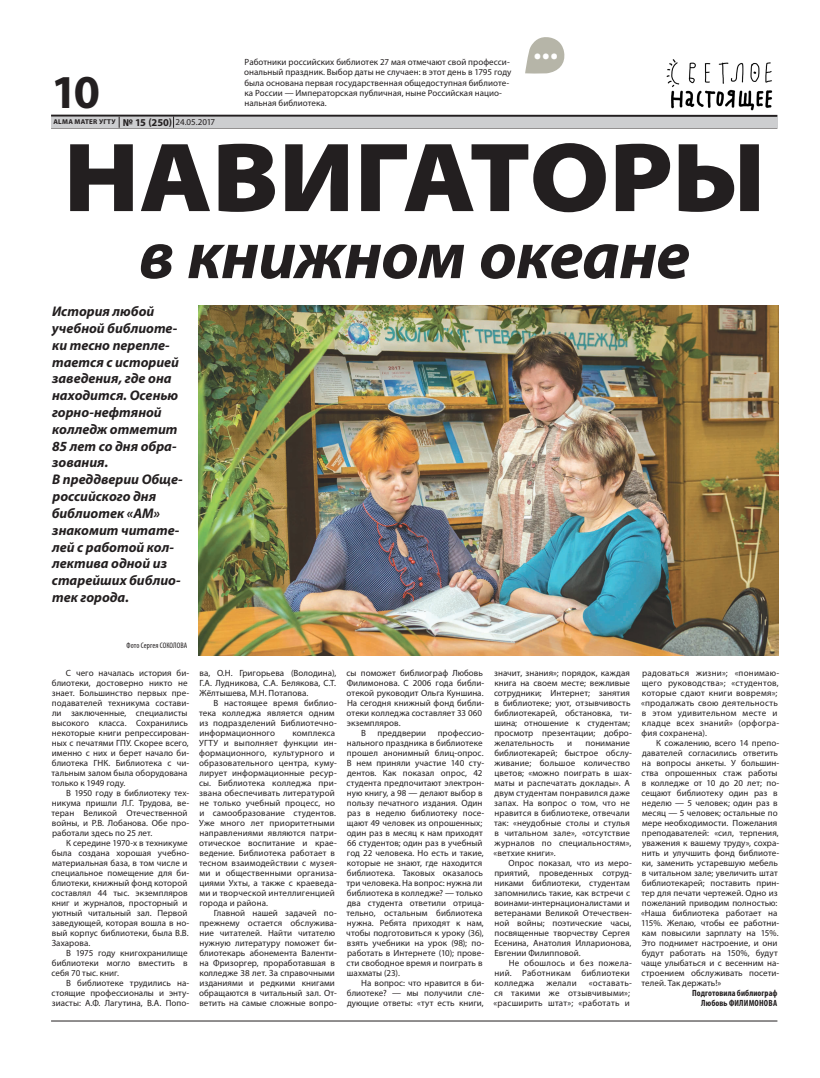
<style>
.page{position:relative;width:820px;height:1078px;background:#fff}
.page>*{position:absolute;margin:0;border:0;box-sizing:border-box;transform-origin:0 0}
.t1{font:900 semi-expanded 99px "Myriad Pro";letter-spacing:-.005em;color:#231f20}
.t2{font:italic 700 68px "Myriad Pro";letter-spacing:-.015em;color:#231f20}
.t3{font:700 47.4px "Myriad Pro";color:#231f20}
.t4{font:700 31.8px "Myriad Pro";color:#fff}
.t5{font:italic 700 14px/16.8px "Myriad Pro";color:#231f20}
.t6{font:9px/10px "Myriad Pro";letter-spacing:.005em;color:#231f20}
.t7{font:9px/10px "Myriad Pro";letter-spacing:.025em;color:#231f20}
.t8{font:700 condensed 9px/10px "Myriad Pro";letter-spacing:.005em;color:#231f20;text-align:right}
.t9{font:condensed 8px "Myriad Pro";letter-spacing:.01em;color:#231f20}
.t10{font:700 7px "Myriad Pro";letter-spacing:.04em;color:#231f20}
.s1{font-size:10.5px}
.s2{font-weight:400;font-size:9px}
</style>
<div class="page">
<hr style="left:51px;top:128px;width:726px;height:1px;background:#231f20">
<hr style="left:51px;top:115px;width:726px;height:2px;background:#231f20">
<div style="left:51px;top:117px;width:726px;height:11px;background:#cdced0"></div>
<svg style="left:173px;top:116px;width:1px;height:12px"></svg>
<hr style="left:51px;top:1020px;width:726px;height:1px;background:#231f20">
<svg style="left:525px;top:37px;width:40px;height:37px"></svg>
<img style="left:666px;top:59px;width:107px;height:52px">
<img style="left:199px;top:305px;width:578px;height:350px">
<h3 class="t3" style="left:51px;top:61px;width:50px">10</h3>
<p class="t10" style="left:53px;top:117px;width:163px">ALMA MATER УГТУ <span class="s1">№ 15 (250)</span> <span class="s2">24.05.2017</span></p>
<p class="t6" style="left:244px;top:57px;width:269px">Работники российских библиотек 27 мая отмечают свой професси&shy;ональный праздник. Выбор даты не случаен: в этот день в 1795 году была основана первая государственная общедоступная библиоте&shy;ка России — Императорская публичная, ныне Российская нацио&shy;нальная библиотека.</p>
<h3 class="t4" style="left:533px;top:27px;width:26px">...</h3>
<h1 class="t1" style="left:64px;top:121px;width:704px">НАВИГАТОРЫ</h1>
<h2 class="t2" style="left:138px;top:211px;width:553px">в книжном океане</h2>
<p class="t5" style="left:52px;top:302px;width:132px">История любой учебной библиоте&shy;ки тесно перепле&shy;тается с историей заведения, где она находится. Осенью горно-нефтяной колледж отметит<br>85 лет со дня обра&shy;зования.<br>В преддверии Обще&shy;российского дня библиотек «АМ» знакомит читате&shy;лей с работой кол&shy;лектива одной из старейших библио&shy;тек города.</p>
<p class="t9" style="left:126px;top:640px;width:62px">Фото Сергея СОКОЛОВА</p>
<p class="t6" style="left:52px;top:667px;width:139px;text-indent:14px">С чего началась история би&shy;блиотеки, достоверно никто не знает. Большинство первых пре&shy;подавателей техникума состави&shy;ли заключенные, специалисты высокого класса. Сохранились некоторые книги репрессирован&shy;ных с печатями ГПУ. Скорее всего, именно с них и берет начало би&shy;блиотека ГНК. Библиотека с чи&shy;тальным залом была оборудована только к 1949 году.</p>
<p class="t6" style="left:52px;top:787px;width:139px;text-indent:15px">В 1950 году в библиотеку тех&shy;никума пришли Л.Г. Трудова, ве&shy;теран Великой Отечественной войны, и Р.В. Лобанова. Обе про&shy;работали здесь по 25 лет.</p>
<p class="t6" style="left:51px;top:837px;width:139px;text-indent:15px">К середине 1970-х в техникуме была создана хорошая учебно&shy;материальная база, в том числе и специальное помещение для би&shy;блиотеки, книжный фонд которой составлял 44 тыс. экземпляров книг и журналов, просторный и уютный читальный зал. Первой заведующей, которая вошла в но&shy;вый корпус библиотеки, была В.В.<br>Захарова.</p>
<p class="t6" style="left:51px;top:947px;width:137px;text-align:justify;text-indent:15px">В 1975 году книгохранилище библиотеки могло вместить в себя 70 тыс. книг.</p>
<p class="t6" style="left:51px;top:977px;width:139px;text-align:justify;text-indent:15px">В библиотеке трудились на&shy;стоящие профессионалы и энту&shy;зиасты: А.Ф. Лагутина, В.А. Попо-</p>
<p class="t6" style="left:199px;top:667px;width:138px;text-align:justify">ва, О.Н. Григорьева (Володина), Г.А. Лудникова, С.А. Белякова, С.Т.<br>Жёлтышева, М.Н. Потапова.</p>
<p class="t6" style="left:199px;top:697px;width:139px;text-indent:15px">В настоящее время библио&shy;тека колледжа является одним из подразделений Библиотечно&shy;информационного</p>
<p class="t6" style="left:199px;top:727px;width:139px;text-indent:93px">комплекса<br>УГТУ и выполняет функции ин&shy;формационного, культурного и образовательного центра, куму&shy;лирует информационные ресур&shy;сы. Библиотека колледжа при&shy;звана обеспечивать литературой не только учебный процесс, но и самообразование студентов.<br>Уже много лет приоритетными направлениями являются патри&shy;отическое воспитание и крае&shy;ведение. Библиотека работает в тесном взаимодействии с музея&shy;ми и общественными организа&shy;циями Ухты, а также с краеведа&shy;ми и творческой интеллигенцией города и района.</p>
<p class="t6" style="left:199px;top:907px;width:139px;text-indent:15px">Главной нашей задачей по&shy;прежнему остается обслужива&shy;ние читателей. Найти читателю нужную литературу поможет би&shy;блиотекарь абонемента Валенти&shy;на Фризоргер, проработавшая в колледже 38 лет. За справочными изданиями и редкими книгами обращаются в читальный зал. От&shy;ветить на самые сложные вопро-</p>
<p class="t6" style="left:346px;top:667px;width:138px">сы поможет библиограф Любовь</p>
<p class="t6" style="left:346px;top:677px;width:139px">Филимонова. С 2006 года библи-</p>
<p class="t6" style="left:346px;top:687px;width:138px">отекой руководит Ольга Куншина.</p>
<p class="t6" style="left:347px;top:697px;width:139px">На сегодня книжный фонд библи-</p>
<p class="t6" style="left:346px;top:707px;width:137px">отеки колледжа составляет 33 060</p>
<p class="t6" style="left:347px;top:717px;width:55px">экземпляров.</p>
<p class="t6" style="left:361px;top:727px;width:6px">В</p>
<p class="t6" style="left:377px;top:727px;width:50px">преддверии</p>
<p class="t6" style="left:346px;top:727px;width:139px;text-indent:91px">профессио&shy;нального праздника в библиотеке прошел анонимный блиц-опрос.<br>В нем приняли участие 140 сту&shy;дентов. Как показал опрос, 42 студента предпочитают электрон&shy;ную книгу, а 98 — делают выбор в пользу печатного издания. Один раз в неделю библиотеку посе&shy;щают 49 человек из опрошенных; один раз в месяц к нам приходят<br>66 студентов; один раз в учебный год 22 человека. Но есть и такие, которые не знают, где находится библиотека. Таковых оказалось три человека. На вопрос: нужна ли библиотека в колледже? — только два студента ответили отрица&shy;тельно, остальным библиотека нужна. Ребята приходят к нам, чтобы подготовиться к уроку (36), взять учебники на урок (98); по&shy;работать в Интернете (10); прове&shy;сти свободное время и поиграть в шахматы (23).</p>
<p class="t6" style="left:347px;top:977px;width:139px;text-align:justify;text-indent:14px">На вопрос: что нравится в би&shy;блиотеке? — мы получили сле&shy;дующие ответы: «тут есть книги,</p>
<p class="t6" style="left:494px;top:667px;width:139px">значит, знания»; порядок, каждая книга на своем месте; вежливые сотрудники; Интернет; занятия в библиотеке; уют, отзывчивость библиотекарей, обстановка, ти&shy;шина; отношение к студентам; просмотр презентации; добро&shy;желательность</p>
<p class="t6" style="left:493px;top:737px;width:140px;text-indent:92px">понимание библиотекарей; быстрое обслу&shy;живание; большое количество цветов; «можно поиграть в шах&shy;маты и распечатать доклады». А двум студентам понравился даже запах. На вопрос о том, что не нравится в библиотеке, отвечали так: «неудобные столы и стулья в читальном зале», «отсутствие журналов по специальностям», «ветхие книги».</p>
<p class="t6" style="left:494px;top:857px;width:139px;text-indent:14px">Опрос показал, что из меро&shy;приятий, проведенных сотруд&shy;никами библиотеки, студентам запомнились такие, как встречи с воинами-интернационалистами и ветеранами Великой Отечествен&shy;ной войны; поэтические часы, посвященные творчеству Сергея<br>Есенина, Анатолия Илларионова,<br>Евгении Филипповой.</p>
<p class="t7" style="left:494px;top:957px;width:139px;text-indent:14px">Не обошлось и без пожела&shy;ний. Работникам библиотеки колледжа</p>
<p class="t6" style="left:567px;top:737px;width:6px">и</p>
<p class="t7" style="left:493px;top:977px;width:140px;text-indent:95px">«оставать&shy;ся такими же отзывчивыми»; «расширить штат»; «работать и</p>
<p class="t6" style="left:546px;top:977px;width:32px">желали</p>
<p class="t7" style="left:641px;top:667px;width:140px">радоваться жизни»; «понимаю&shy;щего руководства»; «студентов, которые сдают книги вовремя»; «продалжать свою деятельность в этом удивительном месте и кладце всех знаний» (орфогра&shy;фия сохранена).</p>
<p class="t6" style="left:640px;top:737px;width:140px;text-indent:15px">К сожалению, всего 14 препо&shy;давателей согласились ответить на вопросы анкеты. У большин&shy;ства опрошенных стаж работы в колледже от 10 до 20 лет; по&shy;сещают библиотеку один раз в неделю — 5 человек; один раз в месяц — 5 человек; остальные по мере необходимости. Пожелания преподавателей: «сил, терпения, уважения к вашему труду», сохра&shy;нить и улучшить фонд библиоте&shy;ки, заменить устаревшую мебель в читальном зале; увеличить штат библиотекарей; поставить прин&shy;тер для печати чертежей. Одно из пожеланий приводим полностью: «Наша библиотека работает на<br>115%. Желаю, чтобы ее работни&shy;кам повысили зарплату на 15%.<br>Это поднимет настроение, и они будут работать на 150%, будут чаще улыбаться и с весенним на&shy;строением обслуживать посети&shy;телей. Так держать!»</p>
<p class="t8" style="left:691px;top:987px;width:87px">Подготовила библиограф<br>Любовь ФИЛИМОНОВА</p>
</div>
